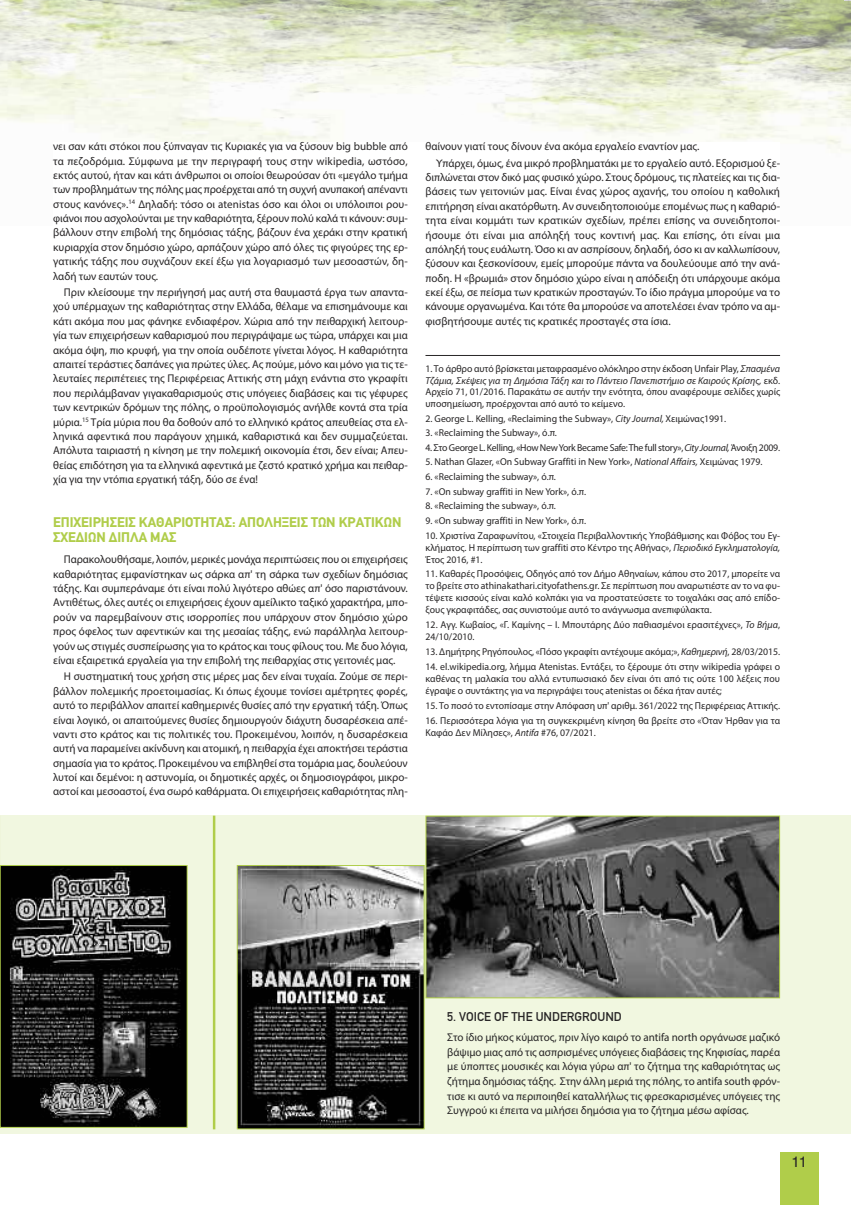
<style>
.page{position:relative;width:851px;height:1205px;background:#fff}
.page>*{position:absolute;margin:0;border:0;box-sizing:border-box;transform-origin:0 0}
.t1{font:15px "Helvetica";color:#272526}
.t2{font:700 13.75px/14.8px "CF Din";color:#b0cd4a}
.t3{font:12.5px "CF Din";color:#272526}
.t4{font:11.25px/14.4px "Myriad Pro";color:#272526;text-align:justify}
.t5{font:10px/12px "Myriad Pro";color:#272526;text-align:justify}
.t6{font:10px "Myriad Pro";letter-spacing:-.025em;color:#272526}
.s1{font-style:italic}
</style>
<div class="page">
<img style="left:0;top:0;width:850px;height:140px">
<div style="left:0;top:815px;width:850px;height:318px;background:#f1f7e0"></div>
<div style="left:780px;top:1152px;width:38px;height:53px;background:#b0cd4a"></div>
<img style="left:2px;top:867px;width:184px;height:259px">
<div style="left:0;top:865px;width:188px;height:263px;border:1px solid #b0cd4a"></div>
<svg style="left:0;top:865px;width:1px;height:194px"></svg>
<img style="left:239px;top:867px;width:183px;height:260px">
<div style="left:237px;top:865px;width:187px;height:264px;border:1px solid #b0cd4a"></div>
<img style="left:427px;top:817px;width:351px;height:179px">
<div style="left:425px;top:815px;width:355px;height:183px;border:1px solid #b0cd4a"></div>
<hr style="left:213px;top:815px;width:2px;height:314px;background:#b0cd4a">
<hr style="left:425px;top:355px;width:355px;height:1px;background:#272526">
<p class="t4" style="left:53px;top:140px;width:356px">νει σαν κάτι στόκοι που ξύπναγαν τις Κυριακές για να ξύσουν big bubble από τα πεζοδρόμια. Σύμφωνα με την περιγραφή τους στην wikipedia, ωστόσο, εκτός αυτού, ήταν και κάτι άνθρωποι οι οποίοι θεωρούσαν ότι «μεγάλο τμήμα των προβλημάτων της πόλης μας προέρχεται από τη συχνή ανυπακοή απέναντι στους κανόνες».<sup>14</sup> Δηλαδή: τόσο οι atenistas όσο και όλοι οι υπόλοιποι ρου&shy;φιάνοι που ασχολούνται με την καθαριότητα, ξέρουν πολύ καλά τι κάνουν: συμ&shy;βάλλουν στην επιβολή της δημόσιας τάξης, βάζουν ένα χεράκι στην κρατική κυριαρχία στον δημόσιο χώρο, αρπάζουν χώρο από όλες τις φιγούρες της ερ&shy;γατικής τάξης που συχνάζουν εκεί έξω για λογαριασμό των μεσοαστών, δη&shy;λαδή των εαυτών τους.</p>
<p class="t4" style="left:53px;top:286px;width:356px;text-indent:11px">Πριν κλείσουμε την περιήγησή μας αυτή στα θαυμαστά έργα των απαντα&shy;χού υπέρμαχων της καθαριότητας στην Ελλάδα, θέλαμε να επισημάνουμε και κάτι ακόμα που μας φάνηκε ενδιαφέρον. Χώρια από την πειθαρχική λειτουρ&shy;γία των επιχειρήσεων καθαρισμού που περιγράψαμε ως τώρα, υπάρχει και μια ακόμα όψη, πιο κρυφή, για την οποία ουδέποτε γίνεται λόγος. Η καθαριότητα απαιτεί τεράστιες δαπάνες για πρώτες ύλες. Ας πούμε, μόνο και μόνο για τις τε&shy;λευταίες περιπέτειες της Περιφέρειας Αττικής στη μάχη ενάντια στο γκραφίτι που περιλάμβαναν γιγακαθαρισμούς στις υπόγειες διαβάσεις και τις γέφυρες των κεντρικών δρόμων της πόλης, ο προϋπολογισμός ανήλθε κοντά στα τρία μύρια.<sup>15</sup> Τρία μύρια που θα δοθούν από το ελληνικό κράτος απευθείας στα ελ&shy;ληνικά αφεντικά που παράγουν χημικά, καθαριστικά και δεν συμμαζεύεται.<br>Απόλυτα ταιριαστή η κίνηση με την πολεμική οικονομία έτσι, δεν είναι; Απευ&shy;θείας επιδότηση για τα ελληνικά αφεντικά με ζεστό κρατικό χρήμα και πειθαρ&shy;χία για την ντόπια εργατική τάξη, δύο σε ένα!</p>
<p class="t2" style="left:53px;top:515px;width:349px">ΕΠΙΧΕΙΡΗΣΕΙΣ ΚΑΘΑΡΙΟΤΗΤΑΣ: ΑΠΟΛΗΞΕΙΣ ΤΩΝ ΚΡΑΤΙΚΩΝ<br>ΣΧΕΔΙΩΝ ΔΙΠΛΑ ΜΑΣ</p>
<p class="t4" style="left:53px;top:553px;width:356px;text-indent:11px">Παρακολουθήσαμε, λοιπόν, μερικές μονάχα περιπτώσεις που οι επιχειρήσεις καθαριότητας εμφανίστηκαν ως σάρκα απ' τη σάρκα των σχεδίων δημόσιας τάξης. Και συμπεράναμε ότι είναι πολύ λιγότερο αθώες απ' όσο παριστάνουν.<br>Αντιθέτως, όλες αυτές οι επιχειρήσεις έχουν αμείλικτο ταξικό χαρακτήρα, μπο&shy;ρούν να παρεμβαίνουν στις ισορροπίες που υπάρχουν στον δημόσιο χώρο προς όφελος των αφεντικών και της μεσαίας τάξης, ενώ παράλληλα λειτουρ&shy;γούν ως στιγμές συσπείρωσης για το κράτος και τους φίλους του. Με δυο λόγια, είναι εξαιρετικά εργαλεία για την επιβολή της πειθαρχίας στις γειτονιές μας.</p>
<p class="t4" style="left:53px;top:670px;width:356px;text-indent:11px">Η συστηματική τους χρήση στις μέρες μας δεν είναι τυχαία. Ζούμε σε περι&shy;βάλλον πολεμικής προετοιμασίας. Κι όπως έχουμε τονίσει αμέτρητες φορές, αυτό το περιβάλλον απαιτεί καθημερινές θυσίες από την εργατική τάξη. Όπως είναι λογικό, οι απαιτούμενες θυσίες δημιουργούν διάχυτη δυσαρέσκεια απέ&shy;ναντι στο κράτος και τις πολιτικές του. Προκειμένου, λοιπόν, η δυσαρέσκεια αυτή να παραμείνει ακίνδυνη και ατομική, η πειθαρχία έχει αποκτήσει τεράστια σημασία για το κράτος. Προκειμένου να επιβληθεί στα τομάρια μας, δουλεύουν λυτοί και δεμένοι: η αστυνομία, οι δημοτικές αρχές, οι δημοσιογράφοι, μικρο&shy;αστοί και μεσοαστοί, ένα σωρό καθάρματα. Οι επιχειρήσεις καθαριότητας πλη-</p>
<p class="t4" style="left:436px;top:139px;width:345px;line-height:16.5px;text-indent:-11px">θαίνουν γιατί τους δίνουν ένα ακόμα εργαλείο εναντίον μας.<br>Υπάρχει, όμως, ένα μικρό προβληματάκι με το εργαλείο αυτό. Εξορισμού ξε-</p>
<p class="t4" style="left:425px;top:171px;width:356px">διπλώνεται στον δικό μας φυσικό χώρο. Στους δρόμους, τις πλατείες και τις δια&shy;βάσεις των γειτονιών μας. Είναι ένας χώρος αχανής, του οποίου η καθολική επιτήρηση είναι ακατόρθωτη. Αν συνειδητοποιούμε επομένως πως η καθαριό&shy;τητα είναι κομμάτι των κρατικών σχεδίων, πρέπει επίσης να συνειδητοποι&shy;ήσουμε ότι είναι μια απόληξή τους κοντινή μας. Και επίσης, ότι είναι μια απόληξή τους ευάλωτη. Όσο κι αν ασπρίσουν, δηλαδή, όσο κι αν καλλωπίσουν, ξύσουν και ξεσκονίσουν, εμείς μπορούμε πάντα να δουλεύουμε από την ανά&shy;ποδη. Η «βρωμιά» στον δημόσιο χώρο είναι η απόδειξη ότι υπάρχουμε ακόμα εκεί έξω, σε πείσμα των κρατικών προσταγών. Το ίδιο πράγμα μπορούμε να το κάνουμε οργανωμένα. Και τότε θα μπορούσε να αποτελέσει έναν τρόπο να αμ&shy;φισβητήσουμε αυτές τις κρατικές προσταγές στα ίσια.</p>
<p class="t5" style="left:425px;top:363px;width:356px">1. Το άρθρο αυτό βρίσκεται μεταφρασμένο ολόκληρο στην έκδοση Unfair Play, <span class="s1">Σπασμένα Τζάμια, Σκέψεις για τη Δημόσια Τάξη και το Πάντειο Πανεπιστήμιο σε Καιρούς Κρίσης,</span> εκδ.<br>Αρχείο 71, 01/2016. Παρακάτω σε αυτήν την ενότητα, όπου αναφέρουμε σελίδες χωρίς υποσημείωση, προέρχονται από αυτό το κείμενο.</p>
<p class="t5" style="left:425px;top:413px;width:302px">2. George L. Kelling, «Reclaiming the Subway», <span class="s1">City Journal,</span> Χειμώνας1991.</p>
<p class="t5" style="left:425px;top:428px;width:133px">3. «Reclaiming the Subway», ό.π.</p>
<p class="t6" style="left:425px;top:444px;width:356px">4. Στο George L. Kelling, «How NewYork Became Safe:The full story»,<span class="s1">CityJournal,</span>Άνοιξη 2009.</p>
<p class="t5" style="left:425px;top:457px;width:338px">5. Nathan Glazer, «On Subway Graffiti in New York», <span class="s1">National Affairs,</span> Χειμώνας 1979.</p>
<p class="t5" style="left:425px;top:471px;width:132px">6. «Reclaiming the subway», ό.π.</p>
<p class="t5" style="left:425px;top:486px;width:162px">7. «On subway graffiti in New York», ό.π.</p>
<p class="t5" style="left:425px;top:500px;width:132px">8. «Reclaiming the subway», ό.π.</p>
<p class="t5" style="left:425px;top:515px;width:162px">9. «On subway graffiti in New York», ό.π.</p>
<p class="t5" style="left:425px;top:530px;width:356px">10. Χριστίνα Ζαραφωνίτου, «Στοιχεία Περιβαλλοντικής Υποβάθμισης και Φόβος του Εγ&shy;κλήματος. Η περίπτωση των graffiti στο Κέντρο της Αθήνας», <span class="s1">Περιοδικό Εγκληματολογία, </span>Έτος 2016, #1.</p>
<p class="t5" style="left:425px;top:569px;width:356px">11. Καθαρές Προσόψεις, Οδηγός από τον Δήμο Αθηναίων, κάπου στο 2017, μπορείτε να το βρείτε στο athinakathari.cityofathens.gr. Σε περίπτωση που αναρωτιέστε αν το να φυ&shy;τέψετε κισσούς είναι καλό κολπάκι για να προστατεύσετε το τοιχαλάκι σας από επίδο&shy;ξους γκραφιτάδες, σας συνιστούμε αυτό το ανάγνωσμα ανεπιφύλακτα.</p>
<p class="t5" style="left:425px;top:620px;width:356px">12. Αγγ. Κωβαίος, «Γ. Καμίνης – Ι. Μπουτάρης Δύο παθιασμένοι ερασιτέχνες», <span class="s1">Το Βήμα</span>,<br>24/10/2010.</p>
<p class="t5" style="left:425px;top:646px;width:356px">13. Δημήτρης Ρηγόπουλος, «Πόσο γκραφίτι αντέχουμε ακόμα;», <span class="s1">Καθημερινή</span>, 28/03/2015.</p>
<p class="t5" style="left:425px;top:661px;width:356px">14. el.wikipedia.org, λήμμα Atenistas. Εντάξει, το ξέρουμε ότι στην wikipedia γράφει ο καθένας τη μαλακία του αλλά εντυπωσιακό δεν είναι ότι από τις ούτε 100 λέξεις που έγραψε ο συντάκτης για να περιγράψει τους atenistas οι δέκα ήταν αυτές;</p>
<p class="t5" style="left:425px;top:700px;width:356px">15. Το ποσό το εντοπίσαμε στην Απόφαση υπ' αριθμ. 361/2022 της Περιφέρειας Αττικής.</p>
<p class="t5" style="left:425px;top:715px;width:356px">16. Περισσότερα λόγια για τη συγκεκριμένη κίνηση θα βρείτε στο «Όταν Ήρθαν για τα<br>Καφάο Δεν Μίλησες», <span class="s1">Antifa</span> #76, 07/2021.</p>
<p class="t3" style="left:447px;top:1010px;width:176px">5. VOICE OF THE UNDERGROUND</p>
<p class="t4" style="left:447px;top:1031px;width:334px">Στο ίδιο μήκος κύματος, πριν λίγο καιρό το antifa north οργάνωσε μαζικό βάψιμο μιας από τις ασπρισμένες υπόγειες διαβάσεις της Κηφισίας, παρέα με ύποπτες μουσικές και λόγια γύρω απ' το ζήτημα της καθαριότητας ως ζήτημα δημόσιας τάξης. Στην άλλη μεριά της πόλης, το antifa south φρόν&shy;τισε κι αυτό να περιποιηθεί καταλλήλως τις φρεσκαρισμένες υπόγειες της Συγγρού κι έπειτα να μιλήσει δημόσια για το ζήτημα μέσω αφίσας.</p>
<h1 class="t1" style="left:791px;top:1153px;width:17px">11</h1>
</div>
